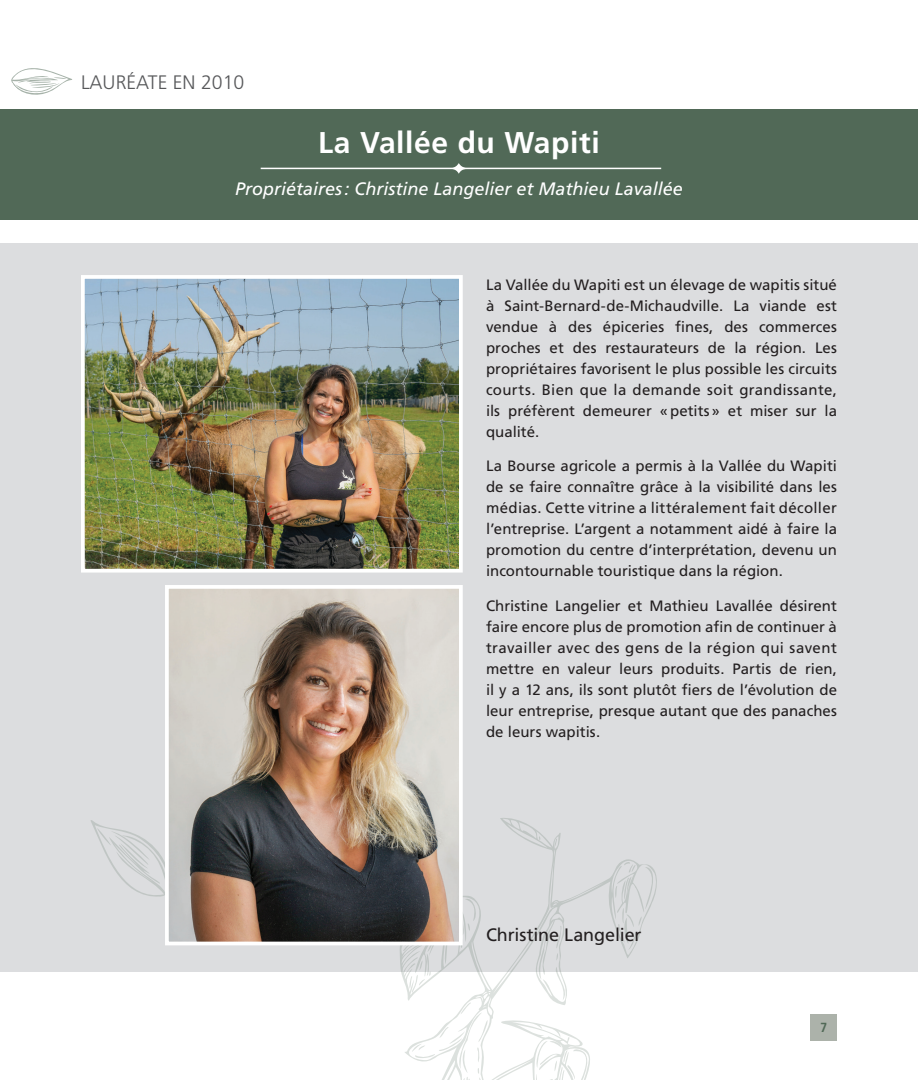
<style>
.page{position:relative;width:918px;height:1080px;background:#fff}
.page>*{position:absolute;margin:0;border:0;box-sizing:border-box;transform-origin:0 0}
.t1{font:700 30px "Frutiger LT Std";letter-spacing:.02em;color:#fff}
.t2{font:300 19.5px "Frutiger LT Std";color:#57585a}
.t3{font:italic 18px "Frutiger LT Std";color:#fff}
.t4{font:18px "Frutiger LT Std";letter-spacing:-.005em;color:#231f20}
.t5{font:15px/21px "Frutiger LT Std";letter-spacing:.005em;color:#231f20;text-align:justify}
.t6{font:700 13.2px "Frutiger LT Std";color:#516957;scale:.91 1}
</style>
<div class="page">
<div style="left:811px;top:1014px;width:26px;height:27px;background:#acb2aa"></div>
<div style="left:0;top:243px;width:918px;height:729px;background:#dcdddf"></div>
<div style="left:0;top:109px;width:918px;height:110px;background:#516957"></div>
<svg style="left:356px;top:818px;width:277px;height:262px"></svg>
<svg style="left:614px;top:858px;width:43px;height:92px"></svg>
<svg style="left:403px;top:884px;width:76px;height:109px"></svg>
<svg style="left:412px;top:999px;width:78px;height:81px"></svg>
<svg style="left:534px;top:1040px;width:67px;height:40px"></svg>
<svg style="left:542px;top:923px;width:29px;height:78px"></svg>
<svg style="left:538px;top:836px;width:3px;height:4px"></svg>
<svg style="left:554px;top:836px;width:4px;height:10px"></svg>
<svg style="left:11px;top:68px;width:61px;height:27px"></svg>
<svg style="left:91px;top:820px;width:74px;height:77px"></svg>
<img style="left:86px;top:280px;width:372px;height:288px">
<div style="left:81px;top:275px;width:382px;height:298px;border:4px solid #fff"></div>
<img style="left:170px;top:590px;width:288px;height:350px">
<div style="left:165px;top:585px;width:298px;height:360px;border:4px solid #fff"></div>
<svg style="left:261px;top:163px;width:400px;height:11px"></svg>
<h2 class="t2" style="left:81px;top:71px;width:165px">LAURÉATE EN 2010</h2>
<h1 class="t1" style="left:318px;top:125px;width:283px">La Vallée du Wapiti</h1>
<p class="t3" style="left:235px;top:178px;width:449px">Propriétaires: Christine Langelier et Mathieu Lavallée</p>
<p class="t5" style="left:486px;top:274px;width:353px">La Vallée du Wapiti est un élevage de wapitis situé à Saint-Bernard-de-Michaudville. La viande est vendue à des épiceries fines, des commerces proches et des restaurateurs de la région. Les propriétaires favorisent le plus possible les circuits courts. Bien que la demande soit grandissante, ils préfèrent demeurer «petits» et miser sur la qualité.</p>
<p class="t5" style="left:486px;top:456px;width:353px">La Bourse agricole a permis à la Vallée du Wapiti de se faire connaître grâce à la visibilité dans les médias. Cette vitrine a littéralement fait décoller l’entreprise. L’argent a notamment aidé à faire la promotion du centre d’interprétation, devenu un incontournable touristique dans la région.</p>
<p class="t5" style="left:486px;top:595px;width:353px">Christine Langelier et Mathieu Lavallée désirent faire encore plus de promotion afin de continuer à travailler avec des gens de la région qui savent mettre en valeur leurs produits. Partis de rien, il y a 12 ans, ils sont plutôt fiers de l’évolution de leur entreprise, presque autant que des panaches de leurs wapitis.</p>
<p class="t4" style="left:486px;top:924px;width:157px">Christine Langelier</p>
<p class="t6" style="left:820px;top:1019px;width:9px">7</p>
</div>
